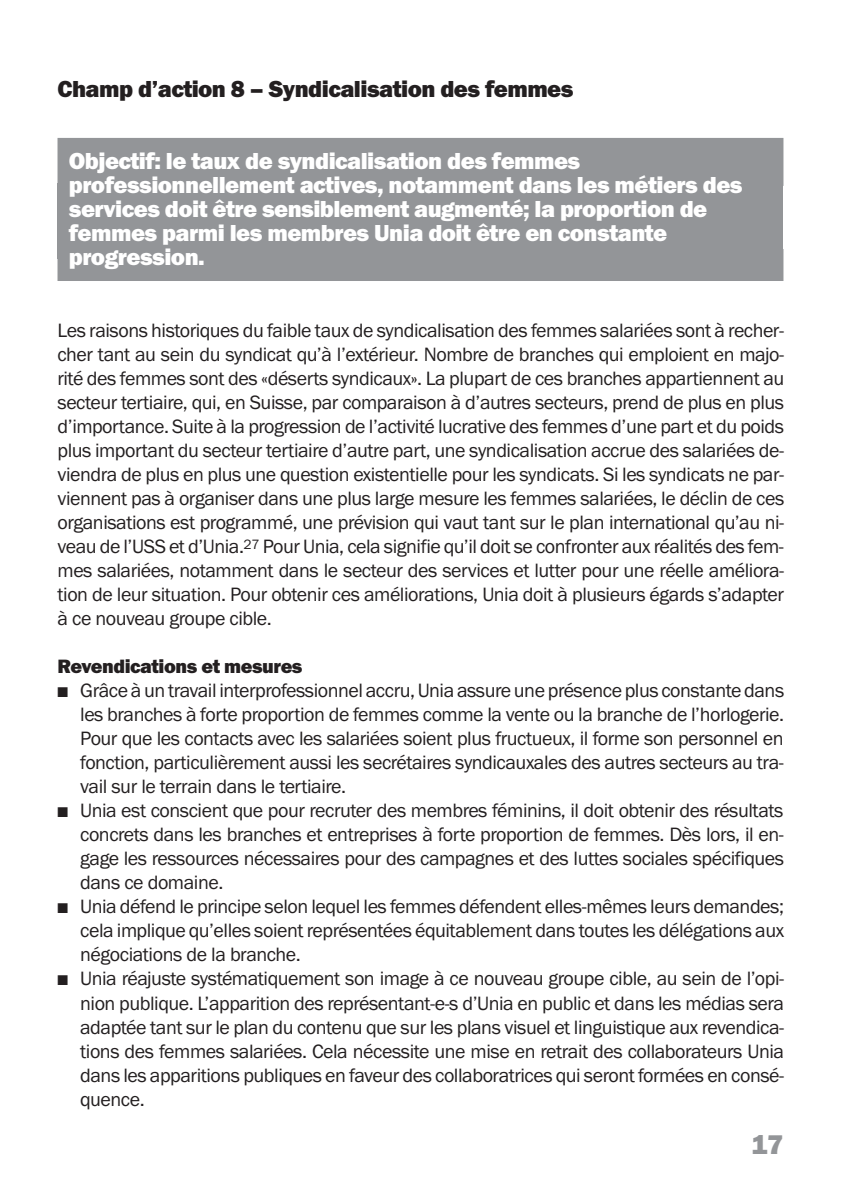
<style>
.page{position:relative;width:841px;height:1193px;background:#fff}
.page>*{position:absolute;margin:0;border:0;box-sizing:border-box;transform-origin:0 0}
.t1{font:28px "Franklin Got URWT Hea";color:#939598}
.t2{font:24px/24px "Franklin Got URWT Hea";letter-spacing:-.025em;color:#fff}
.t3{font:24px "Franklin Got URWT Hea";letter-spacing:-.025em;color:#231f20}
.t4{font:20px/24px "Franklin Got URWT Boo";letter-spacing:-.025em;color:#231f20;text-align:justify}
.t5{font:20px "Franklin Got URWT Hea";letter-spacing:-.025em;color:#231f20}
</style>
<div class="page">
<div style="left:57px;top:137px;width:727px;height:144px;background:#939598"></div>
<p class="t3" style="left:57px;top:74px;width:517px">Champ d’action 8 – Syndicalisation des femmes</p>
<p class="t2" style="left:69px;top:149px;width:675px">Objectif: le taux de syndicalisation des femmes professionnellement actives, notamment dans les métiers des services doit être sensiblement augmenté; la proportion de femmes parmi les membres Unia doit être en constante progression.</p>
<p class="t4" style="left:57px;top:318px;width:728px">Les raisons historiques du faible taux de syndicalisation des femmes salariées sont à recher&shy;cher tant au sein du syndicat qu’à l’extérieur. Nombre de branches qui emploient en majo&shy;rité des femmes sont des «déserts syndicaux». La plupart de ces branches appartiennent au secteur tertiaire, qui, en Suisse, par comparaison à d’autres secteurs, prend de plus en plus d’importance. Suite à la progression de l’activité lucrative des femmes d’une part et du poids plus important du secteur tertiaire d’autre part, une syndicalisation accrue des salariées de&shy;viendra de plus en plus une question existentielle pour les syndicats. Si les syndicats ne par&shy;viennent pas à organiser dans une plus large mesure les femmes salariées, le déclin de ces organisations est programmé, une prévision qui vaut tant sur le plan international qu’au ni&shy;veau de l’USS et d’Unia.<sup>27</sup> Pour Unia, cela signifie qu’il doit se confronter aux réalités des fem&shy;mes salariées, notamment dans le secteur des services et lutter pour une réelle améliora&shy;tion de leur situation. Pour obtenir ces améliorations, Unia doit à plusieurs égards s’adapter à ce nouveau groupe cible.</p>
<p class="t5" style="left:57px;top:654px;width:246px">Revendications et mesures</p>
<p class="t4" style="left:80px;top:678px;width:705px;text-indent:-23px">■ Grâce à un travail interprofessionnel accru, Unia assure une présence plus constante dans les branches à forte proportion de femmes comme la vente ou la branche de l’horlogerie.<br>Pour que les contacts avec les salariées soient plus fructueux, il forme son personnel en fonction, particulièrement aussi les secrétaires syndicauxales des autres secteurs au tra&shy;vail sur le terrain dans le tertiaire.</p>
<p class="t4" style="left:80px;top:798px;width:705px;text-indent:-23px">■ Unia est conscient que pour recruter des membres féminins, il doit obtenir des résultats concrets dans les branches et entreprises à forte proportion de femmes. Dès lors, il en&shy;gage les ressources nécessaires pour des campagnes et des luttes sociales spécifiques dans ce domaine.</p>
<p class="t4" style="left:80px;top:894px;width:705px;text-indent:-23px">■ Unia défend le principe selon lequel les femmes défendent elles-mêmes leurs demandes; cela implique qu’elles soient représentées équitablement dans toutes les délégations aux négociations de la branche.</p>
<p class="t4" style="left:80px;top:966px;width:705px;text-indent:-23px">■ Unia réajuste systématiquement son image à ce nouveau groupe cible, au sein de l’opi&shy;nion publique. L’apparition des représentant-e-s d’Unia en public et dans les médias sera adaptée tant sur le plan du contenu que sur les plans visuel et linguistique aux revendica&shy;tions des femmes salariées. Cela nécessite une mise en retrait des collaborateurs Unia dans les apparitions publiques en faveur des collaboratrices qui seront formées en consé&shy;quence.</p>
<h1 class="t1" style="left:751px;top:1127px;width:34px">17</h1>
</div>
